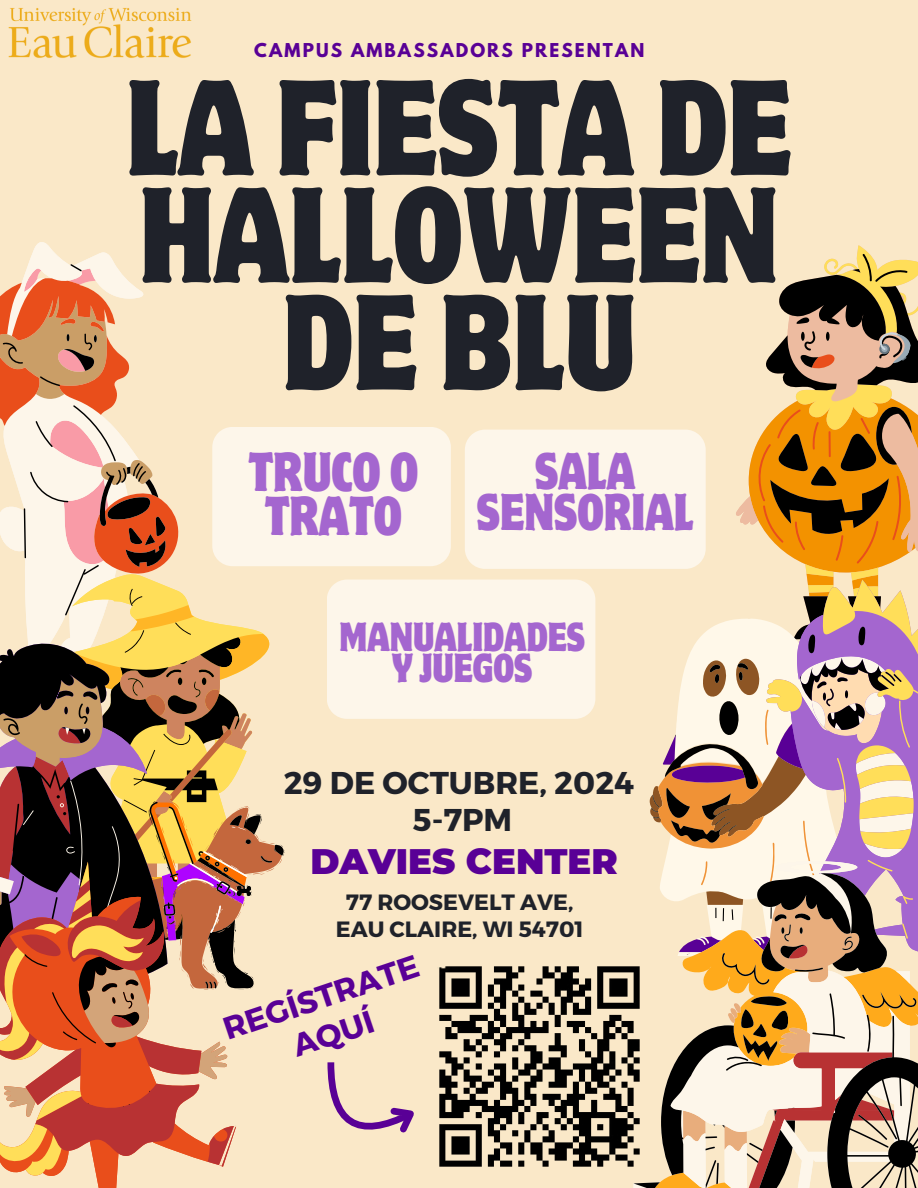
<style>
.page{position:relative;width:918px;height:1188px;background:#fae8c8}
.page>*{position:absolute;margin:0;border:0;box-sizing:border-box;transform-origin:0 0}
.t1{font:condensed 120.6px/107.4px "Motter Corpus ITC Std";color:#1f222a;text-align:center}
.t2{font:condensed 48.9px/43.5px "Motter Corpus ITC Std";color:#a466cf;text-align:center}
.t3{font:condensed 45.9px/40.5px "Motter Corpus ITC Std";color:#a466cf;text-align:center}
.t4{font:condensed 36px/31.5px "Motter Corpus ITC Std";color:#a466cf;text-align:center}
.t5{font:900 35.4px "Montserrat";color:#590096}
.t6{font:700 31.5px/37.2px "Montserrat";color:#1f222a;text-align:center}
.t7{font:700 31.5px/38.4px "Montserrat";color:#590096;text-align:center}
.t8{font:700 22.05px/26.5px "Montserrat";color:#1f222a;text-align:center}
.t9{font:700 16.95px "League Spartan";letter-spacing:.125em;color:#590096}
</style>
<div class="page">
<svg style="left:736px;top:475px;width:13px;height:50px"></svg>
<svg style="left:28px;top:242px;width:87px;height:22px"></svg>
<svg style="left:0;top:294px;width:179px;height:268px"></svg>
<svg style="left:3px;top:264px;width:163px;height:376px"></svg>
<svg style="left:61px;top:574px;width:112px;height:31px;background:#f7e5a7"></svg>
<svg style="left:97px;top:589px;width:92px;height:16px"></svg>
<svg style="left:52px;top:605px;width:218px;height:50px"></svg>
<div style="left:327px;top:580px;width:268px;height:139px;background:#fdf6ea"></div>
<svg style="left:2px;top:640px;width:166px;height:15px"></svg>
<svg style="left:766px;top:596px;width:152px;height:265px"></svg>
<svg style="left:649px;top:626px;width:265px;height:235px;background:#ceada8"></svg>
<svg style="left:662px;top:861px;width:248px;height:11px;background:#e6cfdd"></svg>
<svg style="left:660px;top:872px;width:258px;height:316px"></svg>
<div style="left:212px;top:427px;width:239px;height:139px;background:#fdf6ea"></div>
<div style="left:465px;top:430px;width:241px;height:139px;background:#fdf6ea"></div>
<svg style="left:749px;top:245px;width:169px;height:351px"></svg>
<svg style="left:327px;top:1062px;width:87px;height:71px"></svg>
<svg style="left:0;top:655px;width:284px;height:335px"></svg>
<svg style="left:96px;top:880px;width:140px;height:308px"></svg>
<svg style="left:0;top:862px;width:144px;height:314px;background:#c0694a"></svg>
<img style="left:8px;top:8px;width:184px;height:50px">
<img style="left:439px;top:941px;width:227px;height:247px">
<p class="t9" style="left:254px;top:42px;width:392px">CAMPUS AMBASSADORS PRESENTAN</p>
<h1 class="t1" style="left:126px;top:83px;width:667px">LA FIESTA DE<br>HALLOWEEN<br>DE BLU</h1>
<h2 class="t2" style="left:249px;top:454px;width:171px">TRUCO O<br>TRATO</h2>
<p class="t3" style="left:477px;top:454px;width:218px">SALA<br>SENSORIAL</p>
<h2 class="t4" style="left:340px;top:624px;width:247px">MANUALIDADES<br>Y JUEGOS</h2>
<p class="t6" style="left:284px;top:763px;width:352px">29 DE OCTUBRE, 2024<br>5-7PM</p>
<h4 class="t5" style="left:310px;top:840px;width:309px">DAVIES CENTER</h4>
<p class="t8" style="left:336px;top:888px;width:249px">77 ROOSEVELT AVE,<br>EAU CLAIRE, WI 54701</p>
<p class="t7" style="left:218px;top:1011px;width:206px;rotate:-19deg">REGÍSTRATE<br>AQUÍ</p>
</div>
